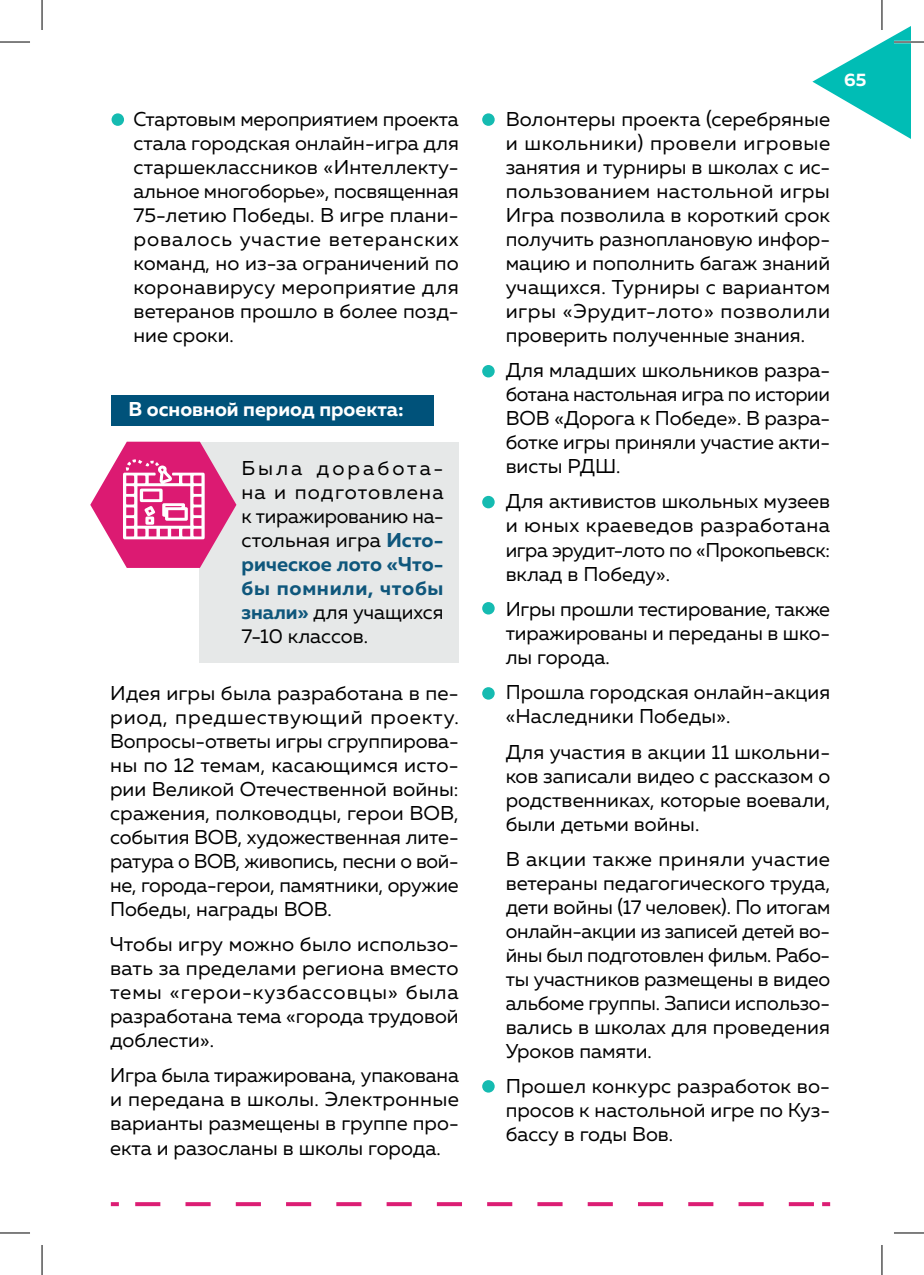
<style>
.page{position:relative;width:924px;height:1275px;background:#fff}
.page>*{position:absolute;margin:0;border:0;box-sizing:border-box;transform-origin:0 0}
.t1{font:20px/24px "Muller";color:#000;text-align:justify}
.t2{font:700 20px "Muller";color:#fff}
.t3{font:700 18px "Muller";color:#fff}
.s1{font-weight:700;color:#0f577c}
</style>
<div class="page">
<svg style="left:812px;top:21px;width:97px;height:117px"></svg>
<svg style="left:111px;top:1202px;width:8px;height:4px"></svg>
<svg style="left:135px;top:1202px;width:678px;height:4px"></svg>
<svg style="left:822px;top:1202px;width:7px;height:4px"></svg>
<div style="left:111px;top:113px;width:13px;height:13px;background:#15bbb1;border-radius:50%"></div>
<div style="left:482px;top:113px;width:12px;height:13px;background:#15bbb1;border-radius:50%"></div>
<div style="left:482px;top:365px;width:12px;height:12px;background:#15bbb1;border-radius:50%"></div>
<div style="left:482px;top:496px;width:12px;height:12px;background:#15bbb1;border-radius:50%"></div>
<div style="left:482px;top:602px;width:12px;height:12px;background:#15bbb1;border-radius:50%"></div>
<div style="left:482px;top:687px;width:12px;height:12px;background:#15bbb1;border-radius:50%"></div>
<div style="left:482px;top:1080px;width:12px;height:12px;background:#15bbb1;border-radius:50%"></div>
<div style="left:199px;top:442px;width:259px;height:220px;background:#e6e8e8"></div>
<div style="left:111px;top:395px;width:322px;height:31px;background:#00527a"></div>
<svg style="left:90px;top:442px;width:146px;height:126px"></svg>
<hr style="left:893px;top:41px;width:30px;height:2px;background:#fff">
<hr style="left:880px;top:0;width:2px;height:30px;background:#fff">
<hr style="left:0;top:42px;width:30px;height:1px;background:#000">
<hr style="left:893px;top:42px;width:30px;height:1px;background:#000">
<hr style="left:0;top:1232px;width:30px;height:1px;background:#000">
<hr style="left:893px;top:1232px;width:30px;height:1px;background:#000">
<hr style="left:42px;top:0;width:1px;height:30px;background:#000">
<hr style="left:42px;top:1245px;width:1px;height:30px;background:#000">
<hr style="left:881px;top:0;width:1px;height:30px;background:#000">
<hr style="left:881px;top:1245px;width:1px;height:30px;background:#000">
<p class="t1" style="left:133px;top:106px;width:327px">Стартовым мероприятием проекта стала городская онлайн-игра для старшеклассников «Интеллекту&shy;альное многоборье», посвященная 75-летию Победы. В игре плани&shy;ровалось участие ветеранских команд, но из-за ограничений по коронавирусу мероприятие для ветеранов прошло в более позд&shy;ние сроки.</p>
<p class="t2" style="left:128px;top:397px;width:276px">В основной период проекта:</p>
<p class="t1" style="left:241px;top:455px;width:203px">Была доработа&shy;на и подготовлена к тиражированию на&shy;стольная игра <span class="s1">Исто&shy;рическое лото «Что&shy;бы помнили, чтобы знали»</span> для учащихся 7-10 классов.</p>
<p class="t1" style="left:110px;top:680px;width:350px">Идея игры была разработана в пе&shy;риод, предшествующий проекту.<br>Вопросы-ответы игры сгруппирова&shy;ны по 12 темам, касающимся исто&shy;рии Великой Отечественной войны: сражения, полководцы, герои ВОВ, события ВОВ, художественная лите&shy;ратура о ВОВ, живопись, песни о вой&shy;не, города-герои, памятники, оружие Победы, награды ВОВ.</p>
<p class="t1" style="left:110px;top:932px;width:350px">Чтобы игру можно было использо&shy;вать за пределами региона вместо темы «герои-кузбассовцы» была разработана тема «города трудовой доблести».</p>
<p class="t1" style="left:110px;top:1063px;width:350px">Игра была тиражирована, упакована и передана в школы. Электронные варианты размещены в группе про&shy;екта и разосланы в школы города.</p>
<p class="t1" style="left:505px;top:106px;width:326px">Волонтеры проекта (серебряные и школьники) провели игровые занятия и турниры в школах с ис&shy;пользованием настольной игры Игра позволила в короткий срок получить разноплановую инфор&shy;мацию и пополнить багаж знаний учащихся. Турниры с вариантом игры «Эрудит-лото» позволили проверить полученные знания.</p>
<p class="t1" style="left:505px;top:358px;width:326px">Для младших школьников разра&shy;ботана настольная игра по истории ВОВ «Дорога к Победе». В разра&shy;ботке игры приняли участие акти&shy;висты РДШ.</p>
<p class="t1" style="left:505px;top:489px;width:326px">Для активистов школьных музеев и юных краеведов разработана игра эрудит-лото по «Прокопьевск: вклад в Победу».</p>
<p class="t1" style="left:505px;top:596px;width:326px">Игры прошли тестирование, также тиражированы и переданы в шко&shy;лы города.</p>
<p class="t1" style="left:505px;top:680px;width:326px">Прошла городская онлайн-акция «Наследники Победы».</p>
<p class="t1" style="left:505px;top:739px;width:326px">Для участия в акции 11 школьни&shy;ков записали видео с рассказом о родственниках, которые воевали, были детьми войны.</p>
<p class="t1" style="left:505px;top:846px;width:326px">В акции также приняли участие ветераны педагогического труда, дети войны (17 человек). По итогам онлайн-акции из записей детей во&shy;йны был подготовлен фильм. Рабо&shy;ты участников размещены в видео альбоме группы. Записи использо&shy;вались в школах для проведения Уроков памяти.</p>
<p class="t1" style="left:505px;top:1074px;width:326px">Прошел конкурс разработок во&shy;просов к настольной игре по Куз&shy;бассу в годы Вов.</p>
<p class="t3" style="left:843px;top:69px;width:24px">65</p>
</div>
